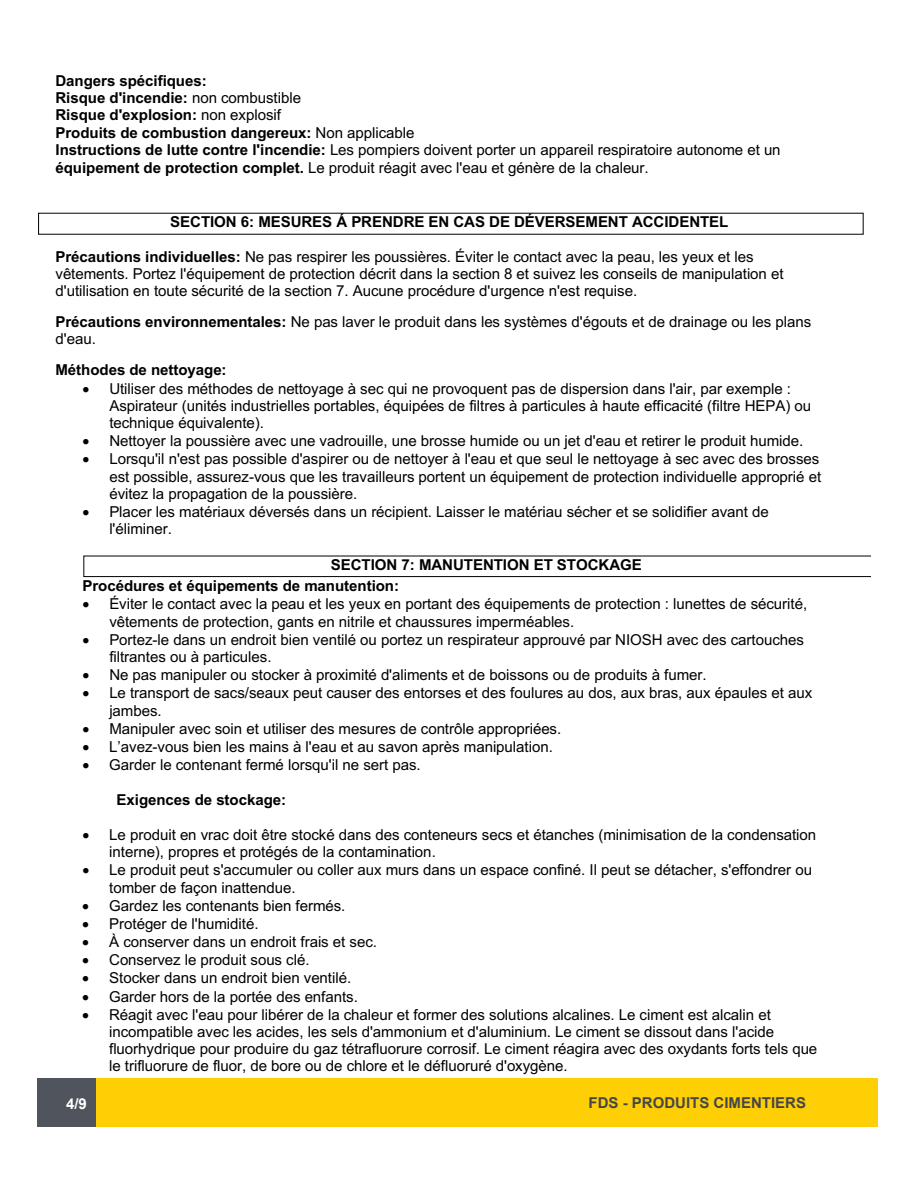
<style>
.page{position:relative;width:918px;height:1188px;background:#fff}
.page>*{position:absolute;margin:0;border:0;box-sizing:border-box;transform-origin:0 0}
.t1{font:15.15px/17.2px "Arial";letter-spacing:-.005em;color:#000}
.t2{font:700 15.15px/17.2px "Arial";letter-spacing:-.005em;color:#000}
.t3{font:700 15px "Arial";color:#454647}
.t4{font:700 15px "Arial";color:#fff}
.s1{font-weight:400}
.s2{font-weight:700}
</style>
<div class="page">
<div style="left:38px;top:1079px;width:839px;height:48px;background:#ffcf06"></div>
<div style="left:38px;top:1079px;width:58px;height:48px;background:#4f545d"></div>
<svg style="left:83px;top:556px;width:788px;height:21px"></svg>
<p class="t2" style="left:56px;top:72px;width:727px">Dangers spécifiques:<br>Risque d'incendie: <span class="s1">non combustible<br></span>Risque d'explosion: <span class="s1">non explosif<br></span>Produits de combustion dangereux: <span class="s1">Non applicable<br></span>Instructions de lutte contre l'incendie: <span class="s1">Les pompiers doivent porter un appareil respiratoire autonome et un </span>équipement de protection complet. <span class="s1">Le produit réagit avec l'eau et génère de la chaleur.</span></p>
<p class="t2" style="left:170px;top:214px;width:560px">SECTION 6: MESURES Á PRENDRE EN CAS DE DÉVERSEMENT ACCIDENTEL</p>
<p class="t1" style="left:56px;top:248px;width:730px"><span class="s2">Précautions individuelles:</span> Ne pas respirer les poussières. Éviter le contact avec la peau, les yeux et les vêtements. Portez l'équipement de protection décrit dans la section 8 et suivez les conseils de manipulation et d'utilisation en toute sécurité de la section 7. Aucune procédure d'urgence n'est requise.</p>
<p class="t1" style="left:56px;top:313px;width:757px"><span class="s2">Précautions environnementales:</span> Ne pas laver le produit dans les systèmes d'égouts et de drainage ou les plans d'eau.</p>
<p class="t2" style="left:56px;top:362px;width:173px">Méthodes de nettoyage:</p>
<p class="t1" style="left:109px;top:380px;width:703px;text-indent:-27px">• Utiliser des méthodes de nettoyage à sec qui ne provoquent pas de dispersion dans l'air, par exemple :<br>Aspirateur (unités industrielles portables, équipées de filtres à particules à haute efficacité (filtre HEPA) ou technique équivalente).</p>
<p class="t1" style="left:82px;top:432px;width:722px">• Nettoyer la poussière avec une vadrouille, une brosse humide ou un jet d'eau et retirer le produit humide.</p>
<p class="t1" style="left:109px;top:450px;width:713px;text-indent:-27px">• Lorsqu'il n'est pas possible d'aspirer ou de nettoyer à l'eau et que seul le nettoyage à sec avec des brosses est possible, assurez-vous que les travailleurs portent un équipement de protection individuelle approprié et évitez la propagation de la poussière.</p>
<p class="t1" style="left:109px;top:503px;width:661px;text-indent:-27px">• Placer les matériaux déversés dans un récipient. Laisser le matériau sécher et se solidifier avant de l'éliminer.</p>
<p class="t2" style="left:331px;top:556px;width:312px">SECTION 7: MANUTENTION ET STOCKAGE</p>
<p class="t2" style="left:82px;top:577px;width:318px">Procédures et équipements de manutention:</p>
<p class="t1" style="left:109px;top:595px;width:699px;text-indent:-27px">• Éviter le contact avec la peau et les yeux en portant des équipements de protection : lunettes de sécurité, vêtements de protection, gants en nitrile et chaussures imperméables.</p>
<p class="t1" style="left:109px;top:631px;width:696px;text-indent:-27px">• Portez-le dans un endroit bien ventilé ou portez un respirateur approuvé par NIOSH avec des cartouches filtrantes ou à particules.</p>
<p class="t1" style="left:82px;top:666px;width:626px">• Ne pas manipuler ou stocker à proximité d'aliments et de boissons ou de produits à fumer.</p>
<p class="t1" style="left:109px;top:684px;width:704px;text-indent:-27px">• Le transport de sacs/seaux peut causer des entorses et des foulures au dos, aux bras, aux épaules et aux jambes.</p>
<p class="t1" style="left:82px;top:720px;width:480px">• Manipuler avec soin et utiliser des mesures de contrôle appropriées.</p>
<p class="t1" style="left:82px;top:738px;width:472px">• L’avez-vous bien les mains à l'eau et au savon après manipulation.</p>
<p class="t1" style="left:82px;top:756px;width:340px">• Garder le contenant fermé lorsqu'il ne sert pas.</p>
<p class="t2" style="left:117px;top:791px;width:171px">Exigences de stockage:</p>
<p class="t1" style="left:109px;top:826px;width:709px;text-indent:-27px">• Le produit en vrac doit être stocké dans des conteneurs secs et étanches (minimisation de la condensation interne), propres et protégés de la contamination.</p>
<p class="t1" style="left:109px;top:861px;width:704px;text-indent:-27px">• Le produit peut s'accumuler ou coller aux murs dans un espace confiné. Il peut se détacher, s'effondrer ou tomber de façon inattendue.</p>
<p class="t1" style="left:82px;top:897px;width:265px">• Gardez les contenants bien fermés.</p>
<p class="t1" style="left:82px;top:915px;width:178px">• Protéger de l'humidité.</p>
<p class="t1" style="left:82px;top:933px;width:296px">• À conserver dans un endroit frais et sec.</p>
<p class="t1" style="left:82px;top:951px;width:229px">• Conservez le produit sous clé.</p>
<p class="t1" style="left:82px;top:969px;width:271px">• Stocker dans un endroit bien ventilé.</p>
<p class="t1" style="left:82px;top:988px;width:277px">• Garder hors de la portée des enfants.</p>
<p class="t1" style="left:109px;top:1006px;width:710px;text-indent:-27px">• Réagit avec l'eau pour libérer de la chaleur et former des solutions alcalines. Le ciment est alcalin et incompatible avec les acides, les sels d'ammonium et d'aluminium. Le ciment se dissout dans l'acide fluorhydrique pour produire du gaz tétrafluorure corrosif. Le ciment réagira avec des oxydants forts tels que le trifluorure de fluor, de bore ou de chlore et le défluoruré d'oxygène.</p>
<p class="t4" style="left:66px;top:1094px;width:22px">4/9</p>
<p class="t3" style="left:589px;top:1093px;width:219px">FDS - PRODUITS CIMENTIERS</p>
</div>
